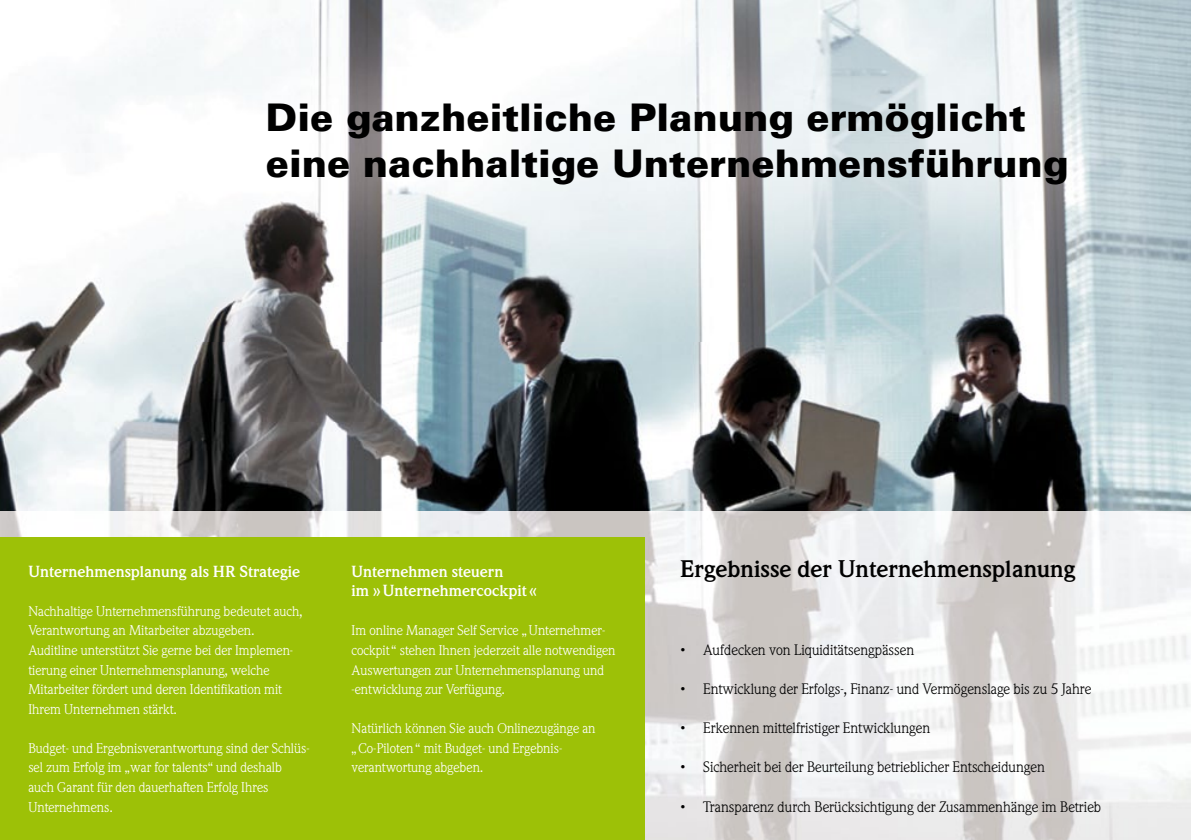
<style>
.page{position:relative;width:1191px;height:840px;background:#fff}
.page>*{position:absolute;margin:0;border:0;box-sizing:border-box;transform-origin:0 0}
.t1{font:900 38px/45.6px "Univers";color:#000}
.t2{font:700 24px "Weidemann BQ";color:#000}
.t3{font:700 16px/19.6px "Weidemann BQ";color:#fff}
.t4{font:15px "Weidemann BQ";color:#000}
.t5{font:14px/19.6px "Weidemann BQ";color:#fff}
</style>
<div class="page">
<img style="left:0;top:76px;width:1191px;height:763px">
<img style="left:109px;top:0;width:1082px;height:341px">
<div style="left:0;top:537px;width:644px;height:302px;background:#9dc107"></div>
<h1 class="t1" style="left:266px;top:94px;width:804px">Die ganzheitliche Planung ermöglicht eine nachhaltige unternehmensführung</h1>
<p class="t3" style="left:28px;top:561px;width:273px">Unternehmensplanung als HR Strategie</p>
<h2 class="t2" style="left:680px;top:554px;width:396px">Ergebnisse der Unternehmensplanung</h2>
<p class="t5" style="left:28px;top:601px;width:275px">Nachhaltige Unternehmensführung bedeutet auch, Verantwortung an Mitarbeiter abzugeben.<br>Auditline unterstützt Sie gerne bei der Implemen&shy;tierung einer Unternehmensplanung, welche Mitarbeiter fördert und deren Identifikation mit Ihrem Unternehmen stärkt.</p>
<p class="t5" style="left:28px;top:738px;width:283px">Budget- und Ergebnisverantwortung sind der Schlüs&shy;sel zum Erfolg im „war for talents“ und deshalb auch Garant für den dauerhaften Erfolg Ihres Unternehmens.</p>
<p class="t3" style="left:351px;top:561px;width:186px">Unternehmen steuern<br>im » Unternehmercockpit «</p>
<p class="t5" style="left:351px;top:620px;width:265px">Im online Manager Self Service „ Unternehmer&shy;cockpit “ stehen Ihnen jederzeit alle notwendigen Auswertungen zur Unternehmensplanung und -entwicklung zur Verfügung.</p>
<p class="t5" style="left:351px;top:718px;width:245px">Natürlich können Sie auch Onlinezugänge an „ Co-Piloten “ mit Budget- und Ergebnis&shy;verantwortung abgeben.</p>
<p class="t4" style="left:680px;top:641px;width:235px">• Aufdecken von Liquiditätsengpässen</p>
<p class="t4" style="left:680px;top:680px;width:412px">• Entwicklung der Erfolgs-, Finanz- und Vermögenslage bis zu 5 Jahre</p>
<p class="t4" style="left:680px;top:719px;width:251px">• Erkennen mittelfristiger Entwicklungen</p>
<p class="t4" style="left:680px;top:758px;width:366px">• Sicherheit bei der Beurteilung betrieblicher Entscheidungen</p>
<p class="t4" style="left:680px;top:797px;width:422px">• Transparenz durch Berücksichtigung der Zusammenhänge im Betrieb</p>
</div>
